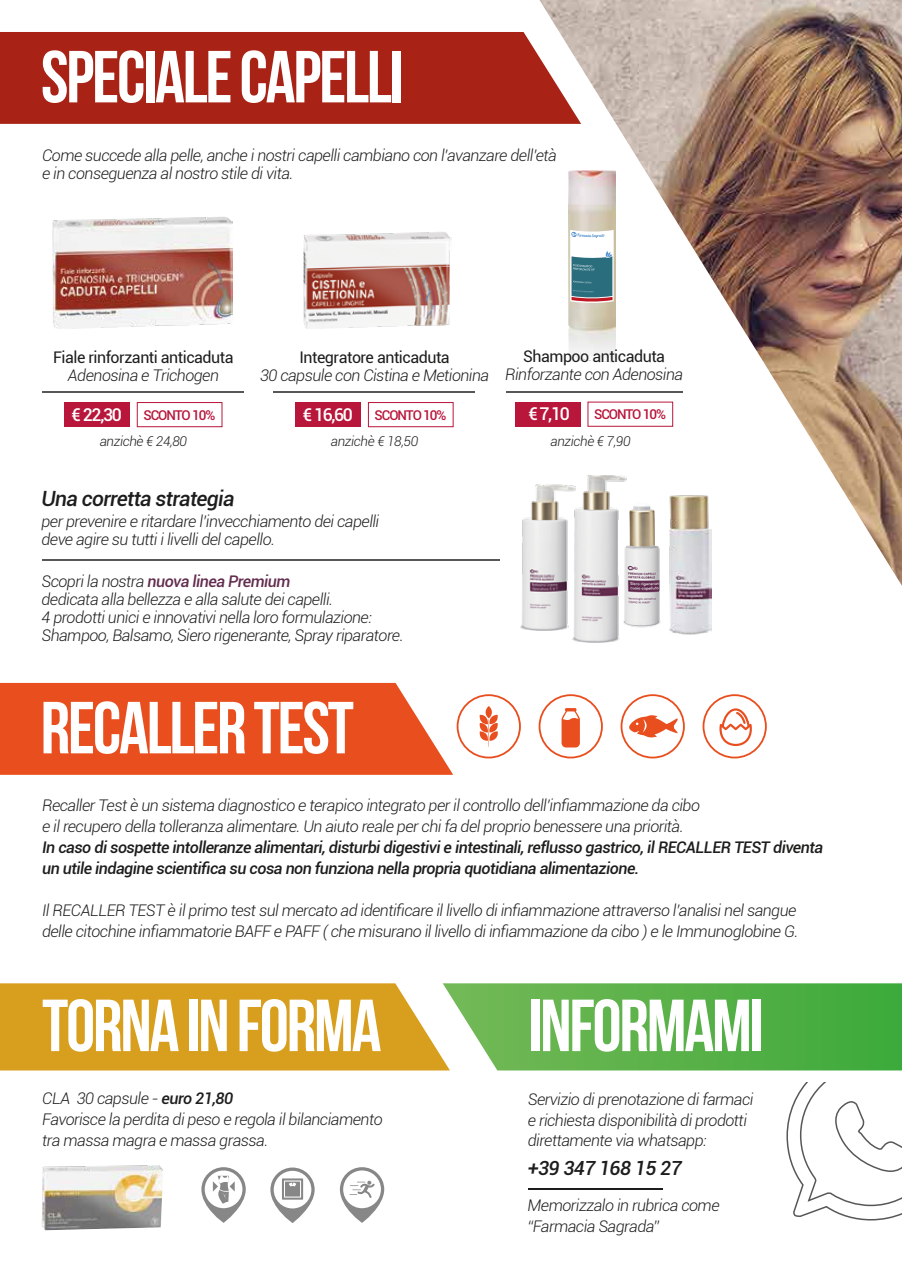
<style>
.page{position:relative;width:902px;height:1272px;background:#fff}
.page>*{position:absolute;margin:0;border:0;box-sizing:border-box;transform-origin:0 0}
.t1{font:700 73.5px "Bebas Neue";letter-spacing:-.03em;color:#fff}
.t2{font:italic 500 21px "Roboto";letter-spacing:-.03em;color:#1d1d1b}
.t3{font:italic 500 19.5px "Roboto";letter-spacing:-.03em;color:#1d1d1b}
.t4{font:500 17.7px "Roboto";color:#fff}
.t5{font:italic 300 16.05px/18px "Roboto";letter-spacing:-.03em;color:#1d1d1b}
.t6{font:italic 500 16.05px/21px "Roboto";letter-spacing:-.03em;color:#1d1d1b}
.t7{font:16.05px "Roboto";letter-spacing:-.03em;color:#1d1d1b}
.t8{font:500 13.5px "Roboto";letter-spacing:-.075em;color:#b8163b}
.t9{font:italic 300 13.5px "Roboto";letter-spacing:-.025em;color:#1d1d1b}
.s1{font-size:17.7px;color:#fff}
.s2{font-weight:500;color:#632d4f}
.s3{font-weight:500}
</style>
<div class="page">
<img style="left:539px;top:0;width:362px;height:586px">
<img style="left:53px;top:217px;width:180px;height:112px">
<img style="left:304px;top:232px;width:147px;height:96px">
<hr style="left:42px;top:391px;width:202px;height:2px;background:#575756">
<div style="left:64px;top:402px;width:66px;height:25px;background:#b8163b"></div>
<div style="left:137px;top:402px;width:85px;height:25px;border:1px solid #b8163b"></div>
<hr style="left:273px;top:391px;width:202px;height:2px;background:#575756">
<div style="left:295px;top:402px;width:66px;height:25px;background:#b8163b"></div>
<div style="left:368px;top:402px;width:85px;height:25px;border:1px solid #b8163b"></div>
<img style="left:568px;top:170px;width:47px;height:193px">
<svg style="left:570px;top:230px;width:43px;height:73px"></svg>
<hr style="left:506px;top:391px;width:176px;height:1px;background:#575756">
<div style="left:515px;top:402px;width:65px;height:24px;background:#b8163b"></div>
<img style="left:572px;top:475px;width:54px;height:167px">
<img style="left:667px;top:494px;width:44px;height:140px">
<img style="left:623px;top:502px;width:37px;height:125px">
<img style="left:520px;top:483px;width:55px;height:147px">
<hr style="left:42px;top:559px;width:458px;height:2px;background:#575756">
<svg style="left:0;top:683px;width:521px;height:91px"></svg>
<svg style="left:538px;top:694px;width:64px;height:64px"></svg>
<svg style="left:702px;top:694px;width:64px;height:64px"></svg>
<svg style="left:620px;top:694px;width:64px;height:64px"></svg>
<img style="left:41px;top:1165px;width:122px;height:65px">
<svg style="left:340px;top:1167px;width:44px;height:55px"></svg>
<svg style="left:201px;top:1167px;width:45px;height:55px"></svg>
<svg style="left:270px;top:1167px;width:44px;height:55px"></svg>
<svg style="left:0;top:983px;width:901px;height:87px;background:#9dac3e"></svg>
<hr style="left:527px;top:1188px;width:135px;height:1px;background:#1d1d1b">
<svg style="left:786px;top:1082px;width:115px;height:139px"></svg>
<div style="left:0;top:32px;width:581px;height:92px;background:#a82316"></div>
<h1 class="t1" style="left:41px;top:37px;width:364px">SPECIALE CAPELLI</h1>
<p class="t5" style="left:42px;top:145px;width:516px">Come succede alla pelle, anche i nostri capelli cambiano con l’avanzare dell’età e in conseguenza al nostro stile di vita.</p>
<p class="t7" style="left:53px;top:346px;width:182px">Fiale rinforzanti anticaduta</p>
<p class="t5" style="left:68px;top:365px;width:152px">Adenosina e Trichogen</p>
<p class="t8" style="left:72px;top:405px;width:145px"><span class="s1">€ 22,30</span> SCONTO 10%</p>
<p class="t9" style="left:100px;top:432px;width:89px">anzichè € 24,80</p>
<p class="t7" style="left:299px;top:346px;width:152px">Integratore anticaduta</p>
<p class="t5" style="left:260px;top:365px;width:230px">30 capsule con Cistina e Metionina</p>
<p class="t8" style="left:303px;top:405px;width:145px"><span class="s1">€ 16,60</span> SCONTO 10%</p>
<p class="t9" style="left:331px;top:432px;width:89px">anzichè € 18,50</p>
<h2 class="t2" style="left:42px;top:483px;width:194px">Una corretta strategia</h2>
<p class="t5" style="left:42px;top:511px;width:339px">per prevenire e ritardare l’invecchiamento dei capelli deve agire su tutti i livelli del capello.</p>
<p class="t5" style="left:42px;top:571px;width:363px">Scopri la nostra <span class="s2">nuova linea Premium<br></span>dedicata alla bellezza e alla salute dei capelli.<br>4 prodotti unici e innovativi nella loro formulazione:<br>Shampoo, Balsamo, Siero rigenerante, Spray riparatore.</p>
<p class="t7" style="left:523px;top:345px;width:143px">Shampoo anticaduta</p>
<p class="t5" style="left:505px;top:365px;width:179px">Rinforzante con Adenosina</p>
<p class="t4" style="left:528px;top:401px;width:43px">€ 7,10</p>
<p class="t8" style="left:594px;top:405px;width:73px">SCONTO 10%</p>
<p class="t9" style="left:550px;top:432px;width:82px">anzichè € 7,90</p>
<h1 class="t1" style="left:41px;top:687px;width:315px">RECALLER TEST</h1>
<p class="t5" style="left:42px;top:794px;width:659px;line-height:21px">Recaller Test è un sistema diagnostico e terapico integrato per il controllo dell’infiammazione da cibo e il recupero della tolleranza alimentare. Un aiuto reale per chi fa del proprio benessere una priorità.</p>
<p class="t6" style="left:42px;top:836px;width:782px">In caso di sospette intolleranze alimentari, disturbi digestivi e intestinali, reflusso gastrico, il RECALLER TEST diventa un utile indagine scientifica su cosa non funziona nella propria quotidiana alimentazione.</p>
<p class="t5" style="left:42px;top:899px;width:757px;line-height:21px">Il RECALLER TEST è il primo test sul mercato ad identificare il livello di infiammazione attraverso l’analisi nel sangue delle citochine infiammatorie BAFF e PAFF ( che misurano il livello di infiammazione da cibo ) e le Immunoglobine G.</p>
<h1 class="t1" style="left:42px;top:985px;width:341px">TORNA IN FORMA</h1>
<h1 class="t1" style="left:528px;top:985px;width:237px">INFORMAMI</h1>
<p class="t5" style="left:42px;top:1087px;width:342px;line-height:21px">CLA 30 capsule - <span class="s3">euro 21,80<br></span>Favorisce la perdita di peso e regola il bilanciamento tra massa magra e massa grassa.</p>
<p class="t5" style="left:528px;top:1088px;width:227px;line-height:20.5px">Servizio di prenotazione di farmaci e richiesta disponibilità di prodotti direttamente via whatsapp:</p>
<p class="t3" style="left:528px;top:1153px;width:155px">+39 347 168 15 27</p>
<p class="t5" style="left:527px;top:1193px;width:193px;line-height:21px">Memorizzalo in rubrica come “Farmacia Sagrada”</p>
</div>
